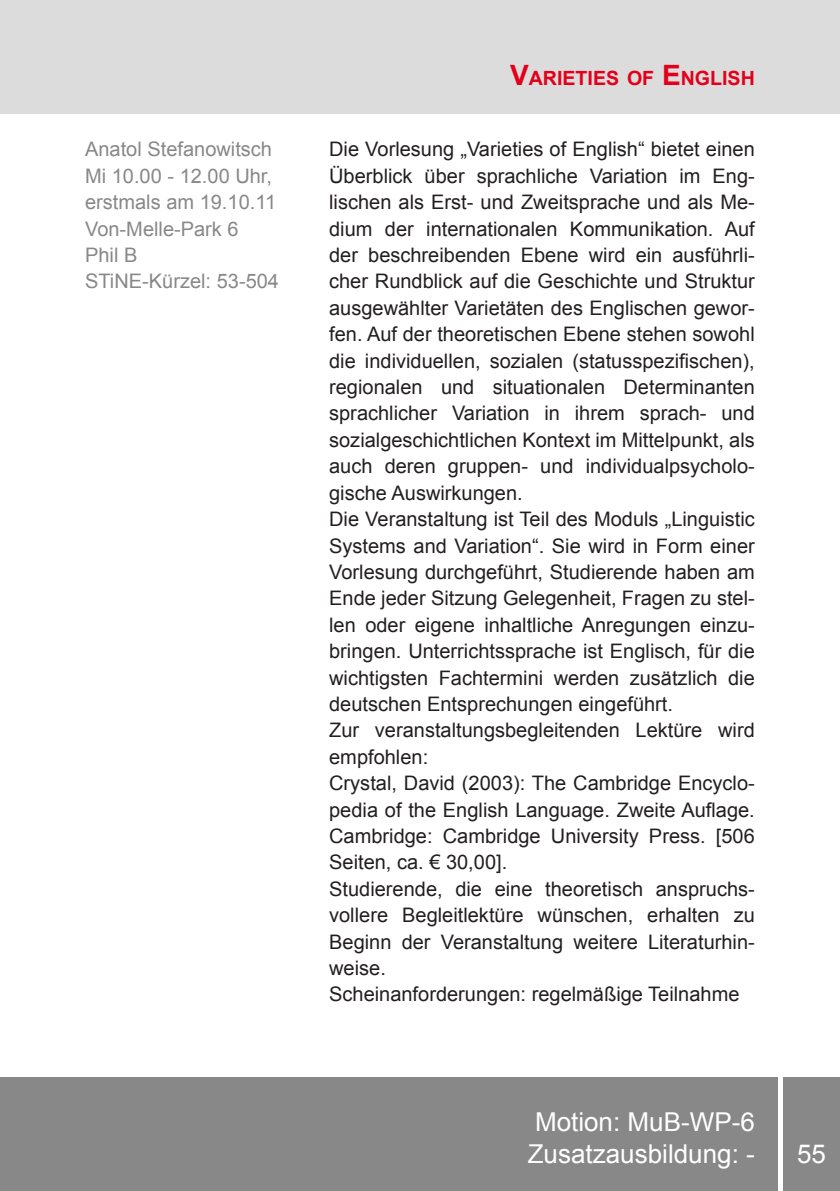
<style>
.page{position:relative;width:840px;height:1191px;background:#fff}
.page>*{position:absolute;margin:0;border:0;box-sizing:border-box;transform-origin:0 0}
.t1{font:26px "Arial";color:#fff}
.t2{font:20px/26.4px "Arial";color:#231f20;text-align:justify}
.t3{font:20px "Arial";color:#888}
.t4{font:700 19.6px "Arial";color:#e2001a}
.s1{font-size:28px}
</style>
<div class="page">
<div style="left:782px;top:1077px;width:57px;height:114px;background:#888"></div>
<div style="left:0;top:0;width:839px;height:113px;background:#dcdcdc"></div>
<div style="left:0;top:1077px;width:777px;height:114px;background:#888"></div>
<p class="t3" style="left:85px;top:136px;width:188px">Anatol Stefanowitsch</p>
<p class="t3" style="left:85px;top:163px;width:188px">Mi 10.00 - 12.00 Uhr,</p>
<p class="t3" style="left:85px;top:189px;width:192px">erstmals am 19.10.11</p>
<p class="t3" style="left:85px;top:215px;width:155px">Von-Melle-Park 6</p>
<p class="t3" style="left:85px;top:242px;width:54px">Phil B</p>
<p class="t3" style="left:85px;top:268px;width:195px">STiNE-Kürzel: 53-504</p>
<p class="t4" style="left:509px;top:65px;width:246px"><span class="s1">V</span>ARIETIES OF <span class="s1">E</span> NGLISH</p>
<p class="t2" style="left:329px;top:136px;width:427px">Die Vorlesung „Varieties of English“ bietet einen Überblick über sprachliche Variation im Eng&shy;lischen als Erst- und Zweitsprache und als Me&shy;dium der internationalen Kommunikation. Auf der beschreibenden Ebene wird ein ausführli&shy;cher Rundblick auf die Geschichte und Struktur ausgewählter Varietäten des Englischen gewor&shy;fen. Auf der theoretischen Ebene stehen sowohl die individuellen, sozialen (statusspezifischen), regionalen und situationalen Determinanten sprachlicher Variation in ihrem sprach- und sozialgeschichtlichen Kontext im Mittelpunkt, als auch deren gruppen- und individualpsycholo&shy;gische Auswirkungen.</p>
<p class="t2" style="left:329px;top:506px;width:427px">Die Veranstaltung ist Teil des Moduls „Linguistic Systems and Variation“. Sie wird in Form einer Vorlesung durchgeführt, Studierende haben am Ende jeder Sitzung Gelegenheit, Fragen zu stel&shy;len oder eigene inhaltliche Anregungen einzu&shy;bringen. Unterrichtssprache ist Englisch, für die wichtigsten Fachtermini werden zusätzlich die deutschen Entsprechungen eingeführt.</p>
<p class="t2" style="left:329px;top:717px;width:427px">Zur veranstaltungsbegleitenden Lektüre wird empfohlen:</p>
<p class="t2" style="left:329px;top:770px;width:427px">Crystal, David (2003): The Cambridge Encyclo&shy;pedia of the English Language. Zweite Auflage.<br>Cambridge: Cambridge University Press. [506<br>Seiten, ca. € 30,00].</p>
<p class="t2" style="left:329px;top:875px;width:427px">Studierende, die eine theoretisch anspruchs&shy;vollere Begleitlektüre wünschen, erhalten zu Beginn der Veranstaltung weitere Literaturhin&shy;weise.</p>
<p class="t2" style="left:329px;top:981px;width:411px">Scheinanforderungen: regelmäßige Teilnahme</p>
<p class="t1" style="left:534px;top:1105px;width:221px">Motion: MuB-WP-6</p>
<p class="t1" style="left:527px;top:1136px;width:228px">Zusatzausbildung: -</p>
<h1 class="t1" style="left:796px;top:1136px;width:30px">55</h1>
</div>
